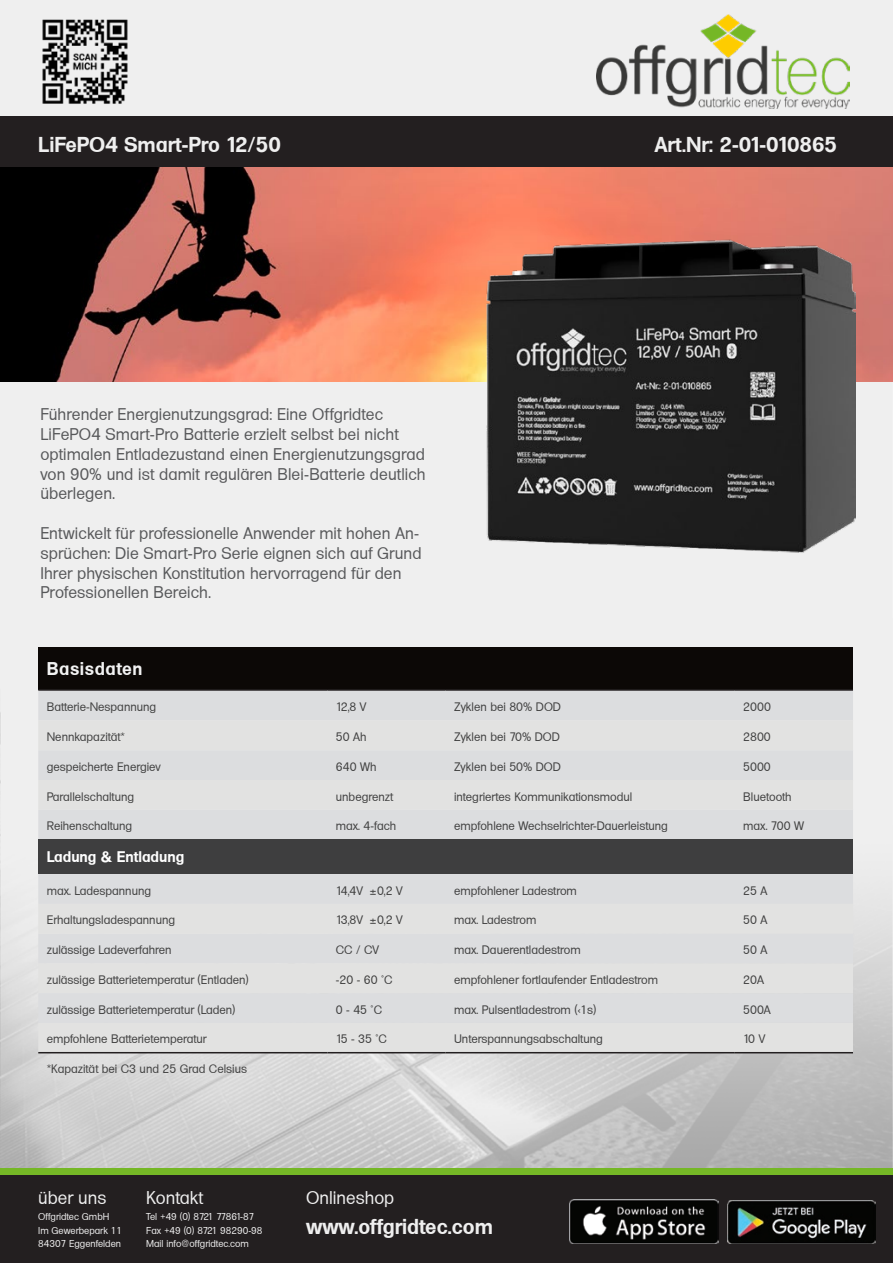
<style>
.page{position:relative;width:893px;height:1263px;background:#fff}
.page>*{position:absolute;margin:0;border:0;box-sizing:border-box;transform-origin:0 0}
.t1{font:700 21px "Adam Becker";color:#efefef}
.t2{font:18px "Adam Becker";color:#efefef}
.t3{font:700 18px "Adam Becker";letter-spacing:.03em;color:#f2f2f2}
.t4{font:16.5px/19.8px "Adam Becker";letter-spacing:.005em;color:#57585a}
.t5{font:700 15px "Adam Becker";color:#fff}
.t6{font:12px "Adam Becker";color:#404040}
.t7{font:9.75px "Adam Becker";color:#efefef}
.t8{font:9.75px "Adam Becker";letter-spacing:-.085em;color:#efefef}
</style>
<div class="page">
<div style="left:0;top:0;width:892px;height:618px;background:#efefef"></div>
<img style="left:0;top:618px;width:892px;height:550px">
<div style="left:0;top:117px;width:893px;height:51px;background:#231f20"></div>
<div style="left:0;top:1175px;width:893px;height:88px;background:#231f20"></div>
<img style="left:596px;top:15px;width:253px;height:93px">
<div style="left:0;top:1168px;width:893px;height:7px;background:#75b726"></div>
<svg style="left:892px;top:0;width:1px;height:1168px"></svg>
<img style="left:728px;top:1200px;width:147px;height:43px">
<img style="left:570px;top:1199px;width:149px;height:44px">
<img style="left:32px;top:9px;width:106px;height:106px">
<div style="left:38px;top:647px;width:815px;height:43px;background:#0c0806"></div>
<div style="left:38px;top:691px;width:815px;height:29px;background:#dcdddf"></div>
<div style="left:38px;top:720px;width:815px;height:332px;background:#e0e1e1"></div>
<div style="left:38px;top:839px;width:815px;height:35px;background:#3e3e3f"></div>
<hr style="left:38px;top:689px;width:289px;height:2px;background:#231f20">
<hr style="left:327px;top:689px;width:119px;height:2px;background:#231f20">
<hr style="left:446px;top:689px;width:289px;height:2px;background:#231f20">
<hr style="left:735px;top:689px;width:118px;height:2px;background:#231f20">
<hr style="left:38px;top:1052px;width:289px;height:1px;background:#231f20">
<hr style="left:327px;top:1052px;width:119px;height:1px;background:#231f20">
<hr style="left:446px;top:1052px;width:289px;height:1px;background:#231f20">
<hr style="left:735px;top:1052px;width:118px;height:1px;background:#231f20">
<img style="left:0;top:168px;width:893px;height:214px">
<img style="left:486px;top:211px;width:369px;height:370px">
<h1 class="t1" style="left:38px;top:132px;width:244px">LiFePO4 Smart-Pro 12/50</h1>
<h1 class="t1" style="left:655px;top:132px;width:184px">Art.Nr: 2-01-010865</h1>
<h3 class="t4" style="left:40px;top:404px;width:387px">Führender Energienutzungsgrad: Eine Offgridtec LiFePO4 Smart-Pro Batterie erzielt selbst bei nicht optimalen Entladezustand einen Energienutzungsgrad von 90% und ist damit regulären Blei-Batterie deutlich überlegen.</h3>
<h3 class="t4" style="left:40px;top:523px;width:383px">Entwickelt für professionelle Anwender mit hohen An&shy;sprüchen: Die Smart-Pro Serie eignen sich auf Grund Ihrer physischen Konstitution hervorragend für den Professionellen Bereich.</h3>
<h2 class="t3" style="left:47px;top:658px;width:97px">Basisdaten</h2>
<p class="t6" style="left:47px;top:700px;width:111px">Batterie-Nespannung</p>
<p class="t6" style="left:336px;top:700px;width:32px">12,8 V</p>
<p class="t6" style="left:454px;top:700px;width:108px">Zyklen bei 80% DOD</p>
<p class="t6" style="left:743px;top:700px;width:29px">2000</p>
<p class="t6" style="left:47px;top:730px;width:80px">Nennkapazität*</p>
<p class="t6" style="left:336px;top:730px;width:32px">50 Ah</p>
<p class="t6" style="left:454px;top:730px;width:107px">Zyklen bei 70% DOD</p>
<p class="t6" style="left:743px;top:730px;width:29px">2800</p>
<p class="t6" style="left:47px;top:759px;width:116px">gespeicherte Energiev</p>
<p class="t6" style="left:336px;top:759px;width:42px">640 Wh</p>
<p class="t6" style="left:454px;top:759px;width:108px">Zyklen bei 50% DOD</p>
<p class="t6" style="left:743px;top:759px;width:29px">5000</p>
<p class="t6" style="left:47px;top:789px;width:89px">Parallelschaltung</p>
<p class="t6" style="left:336px;top:789px;width:59px">unbegrenzt</p>
<p class="t6" style="left:454px;top:789px;width:180px">integriertes Kommunikationsmodul</p>
<p class="t6" style="left:743px;top:789px;width:50px">Bluetooth</p>
<p class="t6" style="left:47px;top:819px;width:87px">Reihenschaltung</p>
<p class="t6" style="left:336px;top:819px;width:62px">max. 4-fach</p>
<p class="t6" style="left:454px;top:819px;width:215px">empfohlene Wechselrichter-Dauerleistung</p>
<p class="t6" style="left:743px;top:819px;width:62px">max. 700 W</p>
<p class="t5" style="left:47px;top:848px;width:139px">Ladung &amp; Entladung</p>
<p class="t6" style="left:47px;top:883px;width:106px">max. Ladespannung</p>
<p class="t6" style="left:336px;top:883px;width:68px">14,4V ±0,2 V</p>
<p class="t6" style="left:454px;top:883px;width:124px">empfohlener Ladestrom</p>
<p class="t6" style="left:743px;top:883px;width:26px">25 A</p>
<p class="t6" style="left:47px;top:913px;width:130px">Erhaltungsladespannung</p>
<p class="t6" style="left:336px;top:913px;width:68px">13,8V ±0,2 V</p>
<p class="t6" style="left:454px;top:913px;width:84px">max. Ladestrom</p>
<p class="t6" style="left:743px;top:913px;width:26px">50 A</p>
<p class="t6" style="left:47px;top:943px;width:126px">zulässige Ladeverfahren</p>
<p class="t6" style="left:336px;top:943px;width:45px">CC / CV</p>
<p class="t6" style="left:454px;top:943px;width:128px">max. Dauerentladestrom</p>
<p class="t6" style="left:743px;top:943px;width:26px">50 A</p>
<p class="t6" style="left:47px;top:972px;width:204px">zulässige Batterietemperatur (Entladen)</p>
<p class="t6" style="left:336px;top:972px;width:58px">-20 - 60 ˚C</p>
<p class="t6" style="left:454px;top:972px;width:206px">empfohlener fortlaufender Entladestrom</p>
<p class="t6" style="left:743px;top:972px;width:22px">20A</p>
<p class="t6" style="left:47px;top:1002px;width:190px">zulässige Batterietemperatur (Laden)</p>
<p class="t6" style="left:336px;top:1002px;width:48px">0 - 45 ˚C</p>
<p class="t6" style="left:454px;top:1002px;width:144px">max. Pulsentladestrom (&lt;1s)</p>
<p class="t6" style="left:743px;top:1002px;width:29px">500A</p>
<p class="t6" style="left:47px;top:1032px;width:161px">empfohlene Batterietemperatur</p>
<p class="t6" style="left:336px;top:1032px;width:53px">15 - 35 ˚C</p>
<p class="t6" style="left:454px;top:1032px;width:150px">Unterspannungsabschaltung</p>
<p class="t6" style="left:743px;top:1032px;width:23px">10 V</p>
<p class="t6" style="left:47px;top:1062px;width:202px">*Kapazität bei C3 und 25 Grad Celsius</p>
<h2 class="t2" style="left:38px;top:1187px;width:70px">über uns</h2>
<h2 class="t2" style="left:146px;top:1187px;width:58px">Kontakt</h2>
<p class="t7" style="left:38px;top:1211px;width:73px">Offgridtec GmbH</p>
<p class="t8" style="left:146px;top:1211px;width:110px">Tel +49 (0) 8721 77861-87</p>
<p class="t7" style="left:38px;top:1224px;width:85px">Im Gewerbepark 11</p>
<p class="t7" style="left:146px;top:1224px;width:118px">Fax +49 (0) 8721 98290-98</p>
<p class="t7" style="left:38px;top:1238px;width:84px">84307 Eggenfelden</p>
<p class="t7" style="left:146px;top:1238px;width:104px">Mail info@offgridtec.com</p>
<h2 class="t2" style="left:306px;top:1187px;width:90px">Onlineshop</h2>
<h1 class="t1" style="left:306px;top:1214px;width:188px">www.offgridtec.com</h1>
</div>
